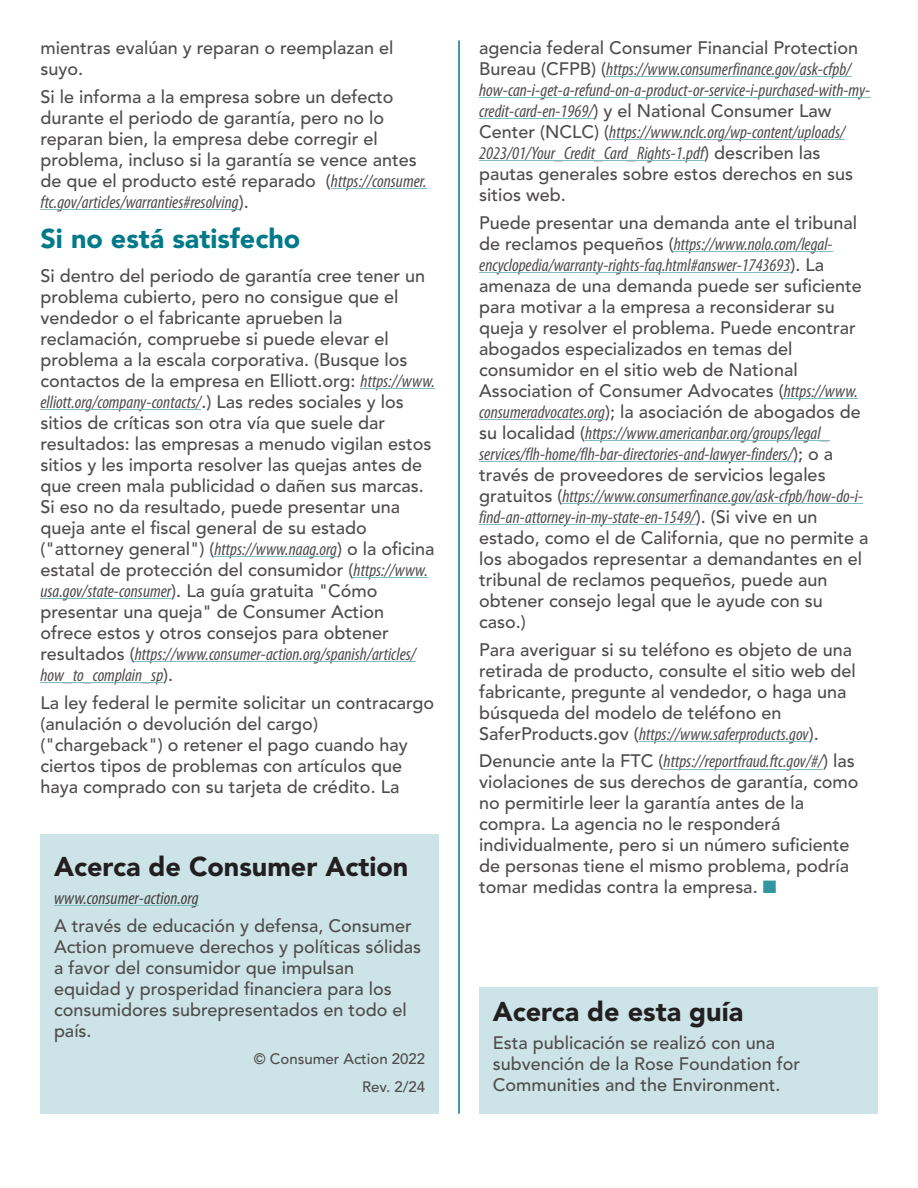
<style>
.page{position:relative;width:918px;height:1188px;background:#fff}
.page>*{position:absolute;margin:0;border:0;box-sizing:border-box;transform-origin:0 0}
.t1{font:900 27px "Avenir LT Std";color:#231f20}
.t2{font:900 27px "Avenir LT Std";color:#007a88}
.t3{font:500 18px/21px "Avenir LT Std";color:#4f4c4c}
.t4{font:italic condensed 18px/21px "Myriad Pro";color:#4f4c4c}
.t5{font:italic condensed 18px "Myriad Pro";color:#444041}
.t6{font:500 15px/27.8px "Avenir LT Std";color:#4f4c4c;text-align:right}
.s1{font-family:"Myriad Pro";font-weight:400;font-style:italic;font-stretch:condensed}
.s2{font-family:"Avenir LT Std";font-weight:500;font-style:normal;font-stretch:normal}
.s3{color:#3395a0}
</style>
<div class="page">
<div style="left:40px;top:834px;width:399px;height:280px;background:#cce4e7"></div>
<hr style="left:54px;top:905px;width:145px;height:1px;background:#80bdc3">
<div style="left:479px;top:987px;width:399px;height:127px;background:#cce4e7"></div>
<hr style="left:331px;top:188px;width:96px;height:1px;background:#80bdc3">
<hr style="left:40px;top:209px;width:199px;height:1px;background:#80bdc3">
<hr style="left:361px;top:388px;width:74px;height:1px;background:#80bdc3">
<hr style="left:40px;top:409px;width:161px;height:1px;background:#80bdc3">
<hr style="left:215px;top:556px;width:122px;height:1px;background:#80bdc3">
<hr style="left:354px;top:577px;width:74px;height:1px;background:#80bdc3">
<hr style="left:40px;top:598px;width:131px;height:1px;background:#80bdc3">
<hr style="left:135px;top:661px;width:281px;height:1px;background:#80bdc3">
<hr style="left:40px;top:682px;width:123px;height:1px;background:#80bdc3">
<hr style="left:606px;top:76px;width:245px;height:1px;background:#80bdc3">
<hr style="left:479px;top:97px;width:391px;height:1px;background:#80bdc3">
<hr style="left:479px;top:118px;width:115px;height:1px;background:#80bdc3">
<hr style="left:609px;top:139px;width:236px;height:1px;background:#80bdc3">
<hr style="left:479px;top:160px;width:225px;height:1px;background:#80bdc3">
<hr style="left:674px;top:251px;width:159px;height:1px;background:#80bdc3">
<hr style="left:479px;top:272px;width:311px;height:1px;background:#80bdc3">
<hr style="left:784px;top:398px;width:74px;height:1px;background:#80bdc3">
<hr style="left:479px;top:419px;width:126px;height:1px;background:#80bdc3">
<hr style="left:585px;top:440px;width:245px;height:1px;background:#80bdc3">
<hr style="left:479px;top:461px;width:314px;height:1px;background:#80bdc3">
<hr style="left:563px;top:503px;width:300px;height:1px;background:#80bdc3">
<hr style="left:479px;top:524px;width:217px;height:1px;background:#80bdc3">
<hr style="left:639px;top:741px;width:170px;height:1px;background:#80bdc3">
<hr style="left:664px;top:769px;width:159px;height:1px;background:#80bdc3">
<hr style="left:458px;top:40px;width:2px;height:1074px;background:#007a88">
<p class="t3" style="left:40px;top:39px;width:355px">mientras evalúan y reparan o reemplazan el suyo.</p>
<p class="t3" style="left:40px;top:88px;width:388px">Si le informa a la empresa sobre un defecto durante el periodo de garantía, pero no lo reparan bien, la empresa debe corregir el problema, incluso si la garantía se vence antes de que el producto esté reparado (<span class="s1">https://consumer.</span></p>
<p class="t4" style="left:40px;top:193px;width:210px">ftc.gov/articles/warranties#resolving<span class="s2">).</span></p>
<h1 class="t2" style="left:40px;top:227px;width:261px">Si no está satisfecho</h1>
<p class="t3" style="left:40px;top:267px;width:396px">Si dentro del periodo de garantía cree tener un problema cubierto, pero no consigue que el vendedor o el fabricante aprueben la reclamación, compruebe si puede elevar el problema a la escala corporativa. (Busque los contactos de la empresa en Elliott.org: <span class="s1">https://www.</span></p>
<p class="t4" style="left:40px;top:393px;width:365px">elliott.org/company-contacts/<span class="s2">.) Las redes sociales y los</span></p>
<p class="t3" style="left:40px;top:414px;width:396px">sitios de críticas son otra vía que suele dar resultados: las empresas a menudo vigilan estos sitios y les importa resolver las quejas antes de que creen mala publicidad o dañen sus marcas.<br>Si eso no da resultado, puede presentar una queja ante el fiscal general de su estado ("attorney general") (<span class="s1">https://www.naag.org</span>) o la oficina estatal de protección del consumidor (<span class="s1">https://www.</span></p>
<p class="t4" style="left:40px;top:582px;width:338px">usa.gov/state-consumer<span class="s2">). La guía gratuita "Cómo</span></p>
<p class="t3" style="left:40px;top:603px;width:350px">presentar una queja" de Consumer Action ofrece estos y otros consejos para obtener</p>
<p class="t4" style="left:40px;top:645px;width:377px"><span class="s2">resultados (</span>https://www.consumer-action.org/spanish/articles/ how_to_complain_sp<span class="s2">).</span></p>
<p class="t3" style="left:40px;top:694px;width:395px">La ley federal le permite solicitar un contracargo (anulación o devolución del cargo) ("chargeback") o retener el pago cuando hay ciertos tipos de problemas con artículos que haya comprado con su tarjeta de crédito. La</p>
<h1 class="t1" style="left:54px;top:856px;width:356px">Acerca de Consumer Action</h1>
<p class="t5" style="left:54px;top:890px;width:146px">www.consumer-action.org</p>
<p class="t3" style="left:54px;top:917px;width:369px">A través de educación y defensa, Consumer Action promueve derechos y políticas sólidas a favor del consumidor que impulsan equidad y prosperidad financiera para los consumidores subrepresentados en todo el país.</p>
<p class="t6" style="left:254px;top:1047px;width:173px">© Consumer Action 2022<br>Rev. 2/24</p>
<p class="t3" style="left:479px;top:39px;width:380px">agencia federal Consumer Financial Protection</p>
<p class="t4" style="left:479px;top:60px;width:392px"><span class="s2">Bureau (CFPB) (</span>https://www.consumerfinance.gov/ask-cfpb/ how-can-i-get-a-refund-on-a-product-or-service-i-purchased-with-my-</p>
<p class="t3" style="left:479px;top:102px;width:354px"><span class="s1">credit-card-en-1969/</span>) y el National Consumer Law</p>
<p class="t4" style="left:479px;top:123px;width:367px"><span class="s2">Center (NCLC) (</span>https://www.nclc.org/wp-content/uploads/<br>2023/01/Your_Credit_Card_Rights-1.pdf<span class="s2">) describen las</span></p>
<p class="t3" style="left:479px;top:165px;width:375px">pautas generales sobre estos derechos en sus sitios web.</p>
<p class="t3" style="left:479px;top:214px;width:379px">Puede presentar una demanda ante el tribunal</p>
<p class="t4" style="left:479px;top:235px;width:355px"><span class="s2">de reclamos pequeños (</span>https://www.nolo.com/legal&shy;encyclopedia/warranty-rights-faq.html#answer-1743693<span class="s2">). La</span></p>
<p class="t3" style="left:479px;top:277px;width:384px">amenaza de una demanda puede ser suficiente para motivar a la empresa a reconsiderar su queja y resolver el problema. Puede encontrar abogados especializados en temas del consumidor en el sitio web de National Association of Consumer Advocates (<span class="s1">https://www. consumeradvocates.org</span>); la asociación de abogados de</p>
<p class="t4" style="left:479px;top:424px;width:355px"><span class="s2">su localidad (</span>https://www.americanbar.org/groups/legal_ services/flh-home/flh-bar-directories-and-lawyer-finders/<span class="s2">); o a</span></p>
<p class="t3" style="left:479px;top:466px;width:348px">través de proveedores de servicios legales</p>
<p class="t4" style="left:479px;top:487px;width:385px"><span class="s2">gratuitos (</span>https://www.consumerfinance.gov/ask-cfpb/how-do-i&shy;find-an-attorney-in-my-state-en-1549/<span class="s2">). (Si vive en un</span></p>
<p class="t3" style="left:479px;top:529px;width:391px">estado, como el de California, que no permite a los abogados representar a demandantes en el tribunal de reclamos pequeños, puede aun obtener consejo legal que le ayude con su caso.)</p>
<p class="t3" style="left:479px;top:640px;width:378px">Para averiguar si su teléfono es objeto de una retirada de producto, consulte el sitio web del fabricante, pregunte al vendedor, o haga una búsqueda del modelo de teléfono en</p>
<p class="t4" style="left:479px;top:721px;width:377px;line-height:27.8px"><span class="s2">SaferProducts.gov (</span>https://www.saferproducts.gov<span class="s2">).<br>Denuncie ante la FTC (</span>https://reportfraud.ftc.gov/#/<span class="s2">) las</span></p>
<p class="t3" style="left:479px;top:773px;width:381px">violaciones de sus derechos de garantía, como no permitirle leer la garantía antes de la compra. La agencia no le responderá individualmente, pero si un número suficiente de personas tiene el mismo problema, podría tomar medidas contra la empresa. <span class="s3">■</span></p>
<h1 class="t1" style="left:493px;top:1001px;width:252px">Acerca de esta guía</h1>
<p class="t3" style="left:493px;top:1034px;width:309px">Esta publicación se realizó con una subvención de la Rose Foundation for<br>Communities and the Environment.</p>
</div>
